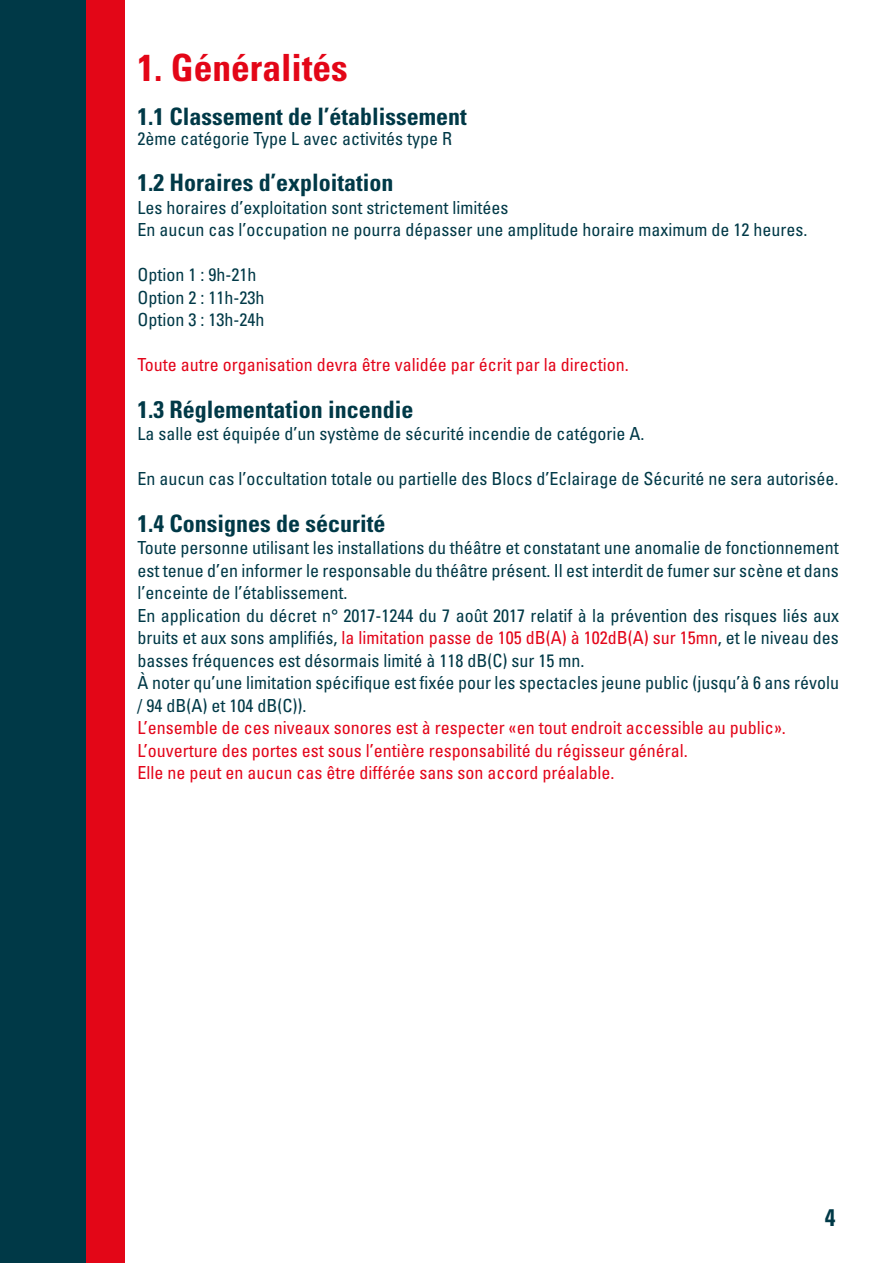
<style>
.page{position:relative;width:893px;height:1263px;background:#fff}
.page>*{position:absolute;margin:0;border:0;box-sizing:border-box;transform-origin:0 0}
.t1{font:700 condensed 37.5px "Univers LT Std";color:#e30617}
.t2{font:700 condensed 24px "Univers LT Std";color:#003947}
.t3{font:condensed 18px/22.5px "Univers LT Std";color:#003947}
.t4{font:condensed 18px/22.5px "Univers LT Std";color:#e3051a}
.s1{color:#e3051a}
</style>
<div class="page">
<div style="left:0;top:0;width:86px;height:1263px;background:#003947"></div>
<div style="left:86px;top:0;width:38px;height:1263px;background:#e30617"></div>
<h1 class="t1" style="left:137px;top:45px;width:212px">1. Généralités</h1>
<h2 class="t2" style="left:137px;top:102px;width:331px">1.1 Classement de l’établissement</h2>
<p class="t3" style="left:137px;top:127px;width:316px">2ème catégorie Type L avec activités type R</p>
<h2 class="t2" style="left:137px;top:168px;width:257px">1.2 Horaires d’exploitation</h2>
<p class="t3" style="left:137px;top:196px;width:671px">Les horaires d’exploitation sont strictement limitées<br>En aucun cas l’occupation ne pourra dépasser une amplitude horaire maximum de 12 heures.</p>
<p class="t3" style="left:137px;top:263px;width:128px">Option 1 : 9h-21h<br>Option 2 : 11h-23h<br>Option 3 : 13h-24h</p>
<p class="t4" style="left:137px;top:353px;width:493px">Toute autre organisation devra être validée par écrit par la direction.</p>
<h2 class="t2" style="left:137px;top:394px;width:277px">1.3 Réglementation incendie</h2>
<p class="t3" style="left:137px;top:422px;width:508px">La salle est équipée d’un système de sécurité incendie de catégorie A.</p>
<p class="t3" style="left:137px;top:467px;width:702px">En aucun cas l’occultation totale ou partielle des Blocs d’Eclairage de Sécurité ne sera autorisée.</p>
<h2 class="t2" style="left:137px;top:508px;width:249px">1.4 Consignes de sécurité</h2>
<p class="t3" style="left:137px;top:536px;width:703px">Toute personne utilisant les installations du théâtre et constatant une anomalie de fonctionnement est tenue d’en informer le responsable du théâtre présent. Il est interdit de fumer sur scène et dans l’enceinte de l’établissement.<br>En application du décret n° 2017-1244 du 7 août 2017 relatif à la prévention des risques liés aux bruits et aux sons amplifiés, <span class="s1">la limitation passe de 105 dB(A) à 102dB(A) sur 15mn</span>, et le niveau des basses fréquences est désormais limité à 118 dB(C) sur 15 mn.<br>À noter qu’une limitation spécifique est fixée pour les spectacles jeune public (jusqu’à 6 ans révolu / 94 dB(A) et 104 dB(C)).</p>
<p class="t4" style="left:137px;top:716px;width:650px">L’ensemble de ces niveaux sonores est à respecter «en tout endroit accessible au public».<br>L’ouverture des portes est sous l’entière responsabilité du régisseur général.<br>Elle ne peut en aucun cas être différée sans son accord préalable.</p>
<h2 class="t2" style="left:825px;top:1203px;width:12px">4</h2>
</div>
